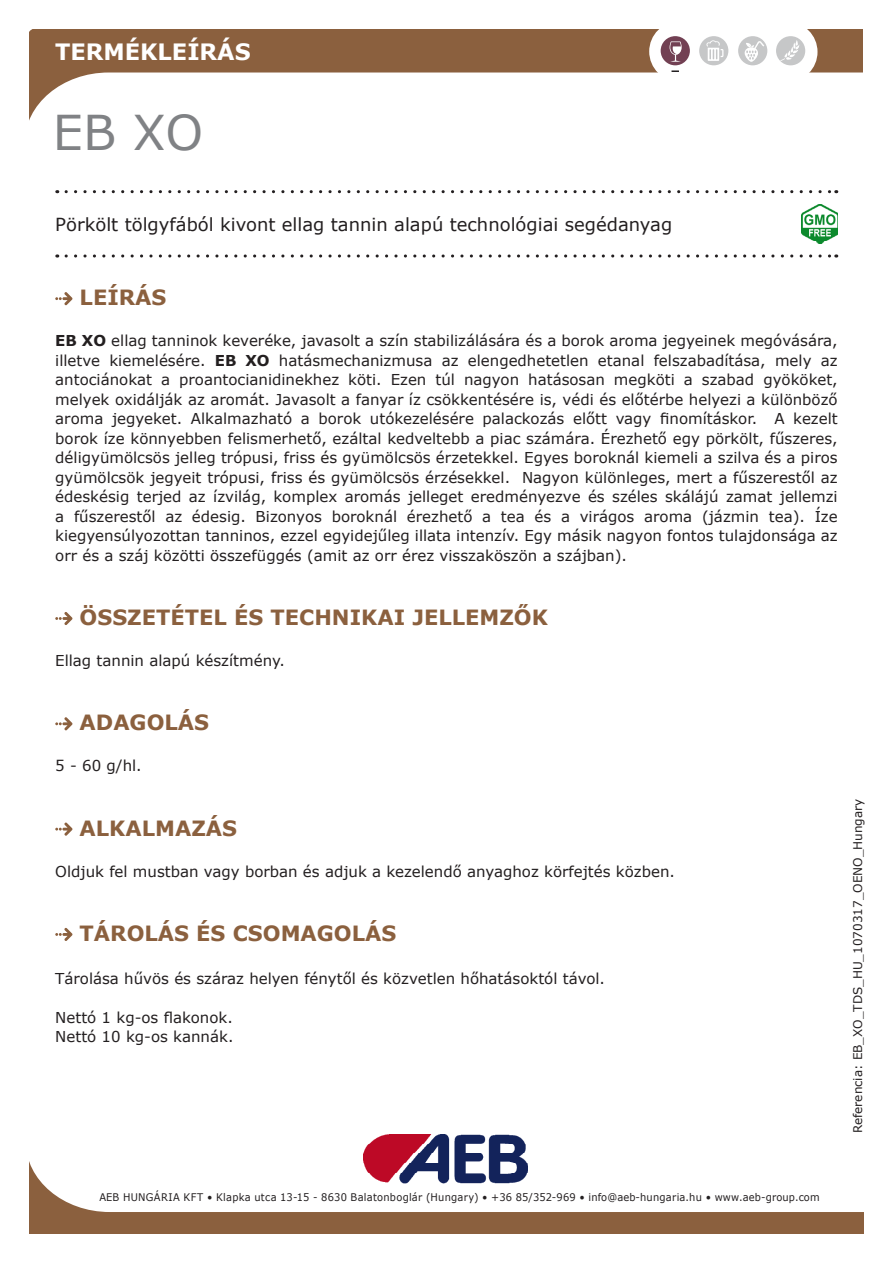
<style>
.page{position:relative;width:893px;height:1263px;background:#fff}
.page>*{position:absolute;margin:0;border:0;box-sizing:border-box;transform-origin:0 0}
.t1{font:48px "Verdana";color:#808285}
.t2{font:700 22.5px "Verdana";color:#fff}
.t3{font:700 21px "Verdana";color:#8b603e}
.t4{font:18px "Verdana";color:#231f20}
.t5{font:15px/19.5px "Verdana";color:#231f20;text-align:justify}
.t6{font:12px "Verdana";color:#231f20}
.t7{font:10.5px "Verdana";letter-spacing:.02em;color:#231f20;scale:.94 1}
.s1{font-weight:700}
</style>
<div class="page">
<svg style="left:30px;top:1164px;width:834px;height:69px"></svg>
<svg style="left:66px;top:190px;width:771px;height:3px"></svg>
<svg style="left:66px;top:254px;width:771px;height:4px"></svg>
<svg style="left:29px;top:30px;width:834px;height:91px"></svg>
<svg style="left:649px;top:21px;width:167px;height:61px"></svg>
<div style="left:650px;top:22px;width:167px;height:60px;background:#fff;border-radius:30px"></div>
<svg style="left:671px;top:70px;width:8px;height:2px"></svg>
<div style="left:776px;top:36px;width:29px;height:29px;background:#c6c7c8;border-radius:50%"></div>
<svg style="left:780px;top:40px;width:20px;height:21px"></svg>
<div style="left:738px;top:36px;width:29px;height:29px;background:#c6c7c8;border-radius:50%"></div>
<div style="left:661px;top:36px;width:29px;height:29px;background:#724053;border-radius:50%"></div>
<div style="left:699px;top:36px;width:29px;height:29px;background:#c6c7c8;border-radius:50%"></div>
<svg style="left:706px;top:40px;width:17px;height:21px"></svg>
<svg style="left:670px;top:41px;width:12px;height:21px"></svg>
<svg style="left:745px;top:41px;width:19px;height:21px"></svg>
<img style="left:363px;top:1134px;width:165px;height:49px">
<svg style="left:55px;top:292px;width:17px;height:13px"></svg>
<svg style="left:55px;top:612px;width:17px;height:13px"></svg>
<svg style="left:55px;top:717px;width:17px;height:13px"></svg>
<svg style="left:55px;top:822px;width:17px;height:14px"></svg>
<svg style="left:55px;top:928px;width:17px;height:13px"></svg>
<img style="left:802px;top:204px;width:36px;height:39px">
<h2 class="t2" style="left:55px;top:36px;width:197px">TERMÉKLEÍRÁS</h2>
<p class="t1" style="left:53px;top:100px;width:152px">EB XO</p>
<p class="t4" style="left:55px;top:212px;width:618px">Pörkölt tölgyfából kivont ellag tannin alapú technológiai segédanyag</p>
<p class="t3" style="left:80px;top:283px;width:88px">LEÍRÁS</p>
<p class="t5" style="left:55px;top:331px;width:784px"><span class="s1">EB XO</span> ellag tanninok keveréke, javasolt a szín stabilizálására és a borok aroma jegyeinek megóvására, illetve kiemelésére. <span class="s1">EB XO</span> hatásmechanizmusa az elengedhetetlen etanal felszabadítása, mely az antociánokat a proantocianidinekhez köti. Ezen túl nagyon hatásosan megköti a szabad gyököket, melyek oxidálják az aromát. Javasolt a fanyar íz csökkentésére is, védi és előtérbe helyezi a különböző aroma jegyeket. Alkalmazható a borok utókezelésére palackozás előtt vagy finomításkor. A kezelt borok íze könnyebben felismerhető, ezáltal kedveltebb a piac számára. Érezhető egy pörkölt, fűszeres, déligyümölcsös jelleg trópusi, friss és gyümölcsös érzetekkel. Egyes boroknál kiemeli a szilva és a piros gyümölcsök jegyeit trópusi, friss és gyümölcsös érzésekkel. Nagyon különleges, mert a fűszerestől az édeskésig terjed az ízvilág, komplex aromás jelleget eredményezve és széles skálájú zamat jellemzi a fűszerestől az édesig. Bizonyos boroknál érezhető a tea és a virágos aroma (jázmin tea). Íze kiegyensúlyozottan tanninos, ezzel egyidejűleg illata intenzív. Egy másik nagyon fontos tulajdonsága az orr és a száj közötti összefüggés (amit az orr érez visszaköszön a szájban).</p>
<p class="t3" style="left:80px;top:602px;width:470px">ÖSSZETÉTEL ÉS TECHNIKAI JELLEMZŐK</p>
<p class="t5" style="left:55px;top:651px;width:231px">Ellag tannin alapú készítmény.</p>
<p class="t3" style="left:80px;top:708px;width:131px">ADAGOLÁS</p>
<p class="t5" style="left:55px;top:756px;width:88px">5 - 60 g/hl.</p>
<p class="t3" style="left:80px;top:813px;width:159px">ALKALMAZÁS</p>
<p class="t5" style="left:55px;top:861px;width:621px">Oldjuk fel mustban vagy borban és adjuk a kezelendő anyaghoz körfejtés közben.</p>
<p class="t3" style="left:80px;top:918px;width:318px">TÁROLÁS ÉS CSOMAGOLÁS</p>
<p class="t5" style="left:55px;top:968px;width:551px">Tárolása hűvös és száraz helyen fénytől és közvetlen hőhatásoktól távol.</p>
<p class="t5" style="left:55px;top:1007px;width:179px">Nettó 1 kg-os flakonok.</p>
<p class="t5" style="left:55px;top:1027px;width:180px">Nettó 10 kg-os kannák.</p>
<p class="t6" style="left:850px;top:1133px;width:336px;rotate:-90deg">Referencia: EB_XO_TDS_HU_1070317_OENO_Hungary</p>
<p class="t7" style="left:99px;top:1190px;width:768px">AEB HUNGÁRIA KFT • Klapka utca 13-15 - 8630 Balatonboglár (Hungary) • +36 85/352-969 • info@aeb-hungaria.hu • www.aeb-group.com</p>
</div>
